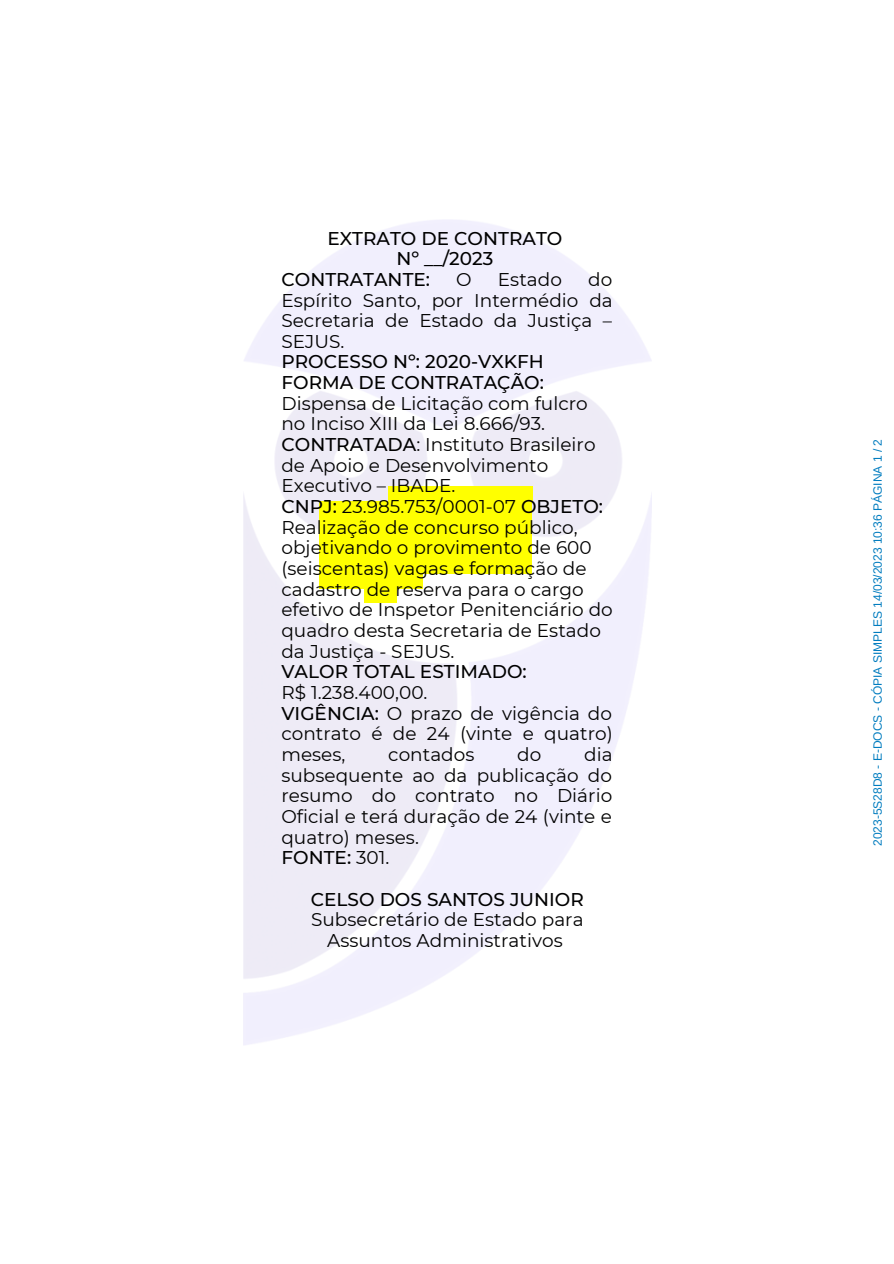
<style>
.page{position:relative;width:894px;height:1264px;background:#fff}
.page>*{position:absolute;margin:0;border:0;box-sizing:border-box;transform-origin:0 0}
.t1{font:18.45px/20.7px "Montserrat";color:#000}
.t2{font:500 18.45px/20.7px "Montserrat";color:#000}
.t3{font:12px "Arimo";color:#007cbf}
.s1{font-weight:500}
</style>
<div class="page">
<img style="left:243px;top:220px;width:408px;height:825px">
<div style="left:388px;top:486px;width:144px;height:15px;background:#ff0"></div>
<div style="left:319px;top:501px;width:213px;height:14px;background:#ff0"></div>
<div style="left:319px;top:515px;width:213px;height:15px;background:#ff0"></div>
<div style="left:319px;top:530px;width:213px;height:14px;background:#ff0"></div>
<div style="left:319px;top:544px;width:213px;height:15px;background:#ff0"></div>
<div style="left:319px;top:559px;width:213px;height:14px;background:#ff0"></div>
<div style="left:319px;top:573px;width:104px;height:15px;background:#ff0"></div>
<div style="left:364px;top:588px;width:32px;height:15px;background:#ff0"></div>
<p class="t2" style="left:327px;top:227px;width:236px">EXTRATO DE CONTRATO</p>
<p class="t2" style="left:396px;top:248px;width:98px">Nº __/2023</p>
<p class="t2" style="left:281px;top:269px;width:150px">CONTRATANTE:</p>
<p class="t1" style="left:456px;top:269px;width:17px">O</p>
<p class="t1" style="left:498px;top:269px;width:65px">Estado</p>
<p class="t1" style="left:281px;top:269px;width:333px;text-align:justify;text-indent:306px">do Espírito Santo, por Intermédio da Secretaria de Estado da Justiça – SEJUS.</p>
<p class="t2" style="left:281px;top:351px;width:264px">PROCESSO Nº: 2020-VXKFH<br>FORMA DE CONTRATAÇÃO:</p>
<p class="t1" style="left:281px;top:393px;width:333px">Dispensa de Licitação com fulcro no Inciso XIII da Lei 8.666/93.<br><span class="s1">CONTRATADA</span>: Instituto Brasileiro de Apoio e Desenvolvimento<br>Executivo – IBADE.<br><span class="s1">CNPJ:</span> 23.985.753/0001-07 <span class="s1">OBJETO:<br></span>Realização de concurso público, objetivando o provimento de 600 (seiscentas) vagas e formação de cadastro de reserva para o cargo efetivo de Inspetor Penitenciário do quadro desta Secretaria de Estado da Justiça - SEJUS.</p>
<p class="t2" style="left:281px;top:661px;width:247px">VALOR TOTAL ESTIMADO:</p>
<p class="t1" style="left:281px;top:682px;width:333px">R$ 1.238.400,00.<br><span class="s1">VIGÊNCIA:</span> O prazo de vigência do contrato é de 24 (vinte e quatro) meses,</p>
<p class="t1" style="left:281px;top:744px;width:332px;text-indent:303px">dia subsequente ao da publicação do resumo do contrato no Diário<br>Oficial e terá duração de 24 (vinte e quatro) meses.<br><span class="s1">FONTE:</span> 301.</p>
<p class="t2" style="left:311px;top:888px;width:274px">CELSO DOS SANTOS JUNIOR</p>
<p class="t1" style="left:311px;top:909px;width:274px;text-align:center">Subsecretário de Estado para<br>Assuntos Administrativos</p>
<p class="t1" style="left:388px;top:744px;width:88px">contados</p>
<p class="t1" style="left:517px;top:744px;width:26px">do</p>
<p class="t3" style="left:870px;top:846px;width:408px;rotate:-90deg">2023-5S28D8 - E-DOCS - CÓPIA SIMPLES 14/03/2023 10:36 PÁGINA 1 / 2</p>
</div>
